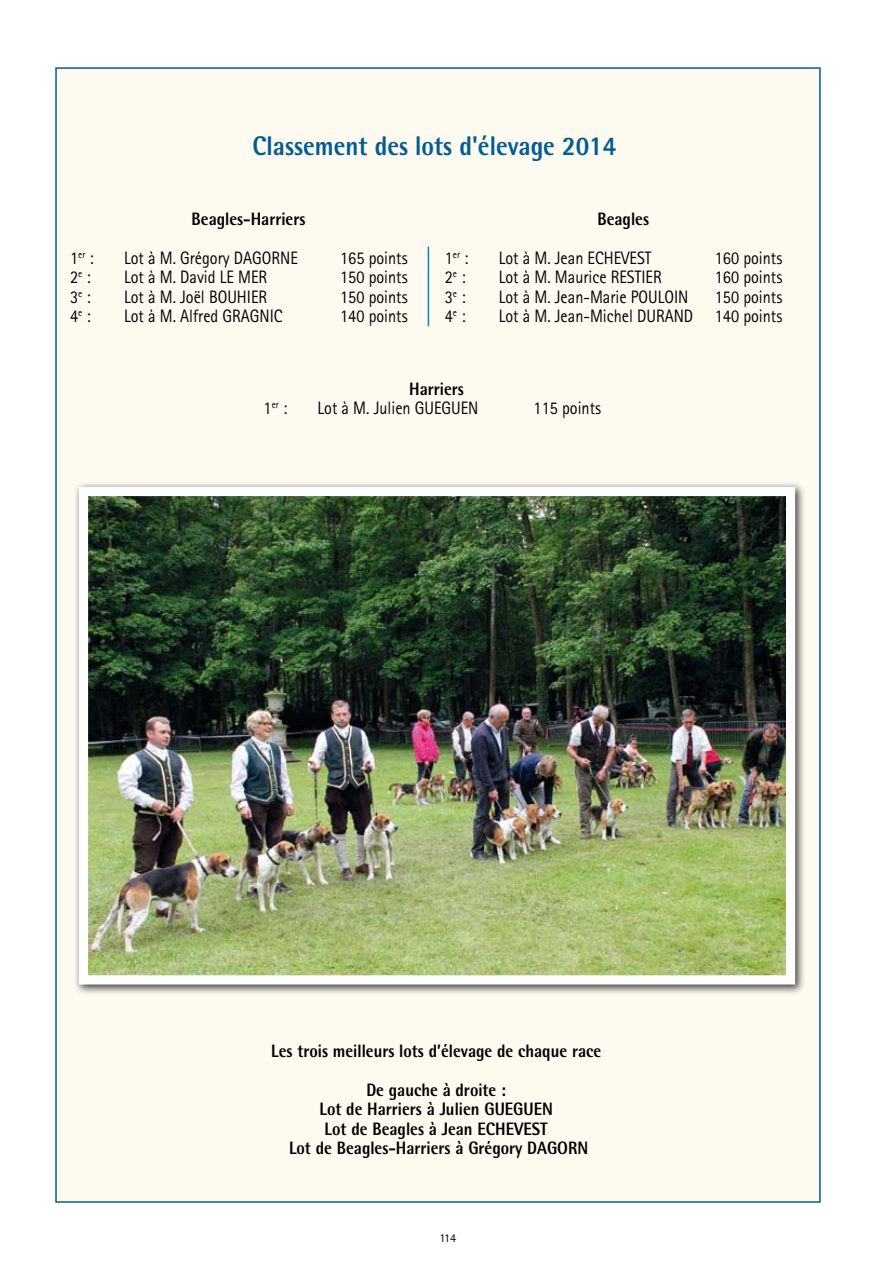
<style>
.page{position:relative;width:893px;height:1263px;background:#fff}
.page>*{position:absolute;margin:0;border:0;box-sizing:border-box;transform-origin:0 0}
.t1{font:800 27px "Rotis Semi Sans";color:#005d92;scale:.9 1}
.t2{font:18px "Rotis Sans Serif";color:#000;scale:.9 1}
.t3{font:800 18px/19.5px "Rotis Semi Sans";color:#000;text-align:center;scale:.9 1}
.t4{font:12px "Rotis Sans Serif";color:#000}
</style>
<div class="page">
<div style="left:55px;top:67px;width:766px;height:1136px;background:#fffaf0;border:2px solid #005f93"></div>
<div style="left:74px;top:482px;width:732px;height:514px;background:#000;opacity:.75"></div>
<img style="left:89px;top:497px;width:696px;height:477px">
<div style="left:79px;top:487px;width:716px;height:497px;border:9px solid #fff"></div>
<hr style="left:428px;top:247px;width:1px;height:79px;background:#0086ad">
<h1 class="t1" style="left:253px;top:129px;width:406px">Classement des lots d'élevage 2014</h1>
<p class="t3" style="left:192px;top:209px;width:128px">Beagles-Harriers</p>
<p class="t2" style="left:70px;top:247px;width:28px">1<sup>er</sup> :</p>
<p class="t2" style="left:124px;top:247px;width:194px">Lot à M. Grégory DAGORNE</p>
<p class="t2" style="left:340px;top:247px;width:76px">165 points</p>
<p class="t2" style="left:70px;top:267px;width:24px">2<sup>e</sup> :</p>
<p class="t2" style="left:124px;top:267px;width:160px">Lot à M. David LE MER</p>
<p class="t2" style="left:340px;top:267px;width:76px">150 points</p>
<p class="t2" style="left:70px;top:286px;width:24px">3<sup>e</sup> :</p>
<p class="t2" style="left:124px;top:286px;width:160px">Lot à M. Joël BOUHIER</p>
<p class="t2" style="left:340px;top:286px;width:76px">150 points</p>
<p class="t2" style="left:70px;top:306px;width:24px">4<sup>e</sup> :</p>
<p class="t2" style="left:124px;top:306px;width:177px">Lot à M. Alfred GRAGNIC</p>
<p class="t2" style="left:340px;top:306px;width:76px">140 points</p>
<p class="t3" style="left:597px;top:208px;width:59px">Beagles</p>
<p class="t2" style="left:445px;top:247px;width:28px">1<sup>er</sup> :</p>
<p class="t2" style="left:499px;top:247px;width:171px">Lot à M. Jean ECHEVEST</p>
<p class="t2" style="left:715px;top:247px;width:76px">160 points</p>
<p class="t2" style="left:445px;top:267px;width:24px">2<sup>e</sup> :</p>
<p class="t2" style="left:499px;top:267px;width:182px">Lot à M. Maurice RESTIER</p>
<p class="t2" style="left:715px;top:267px;width:76px">160 points</p>
<p class="t2" style="left:445px;top:286px;width:24px">3<sup>e</sup> :</p>
<p class="t2" style="left:499px;top:286px;width:212px">Lot à M. Jean-Marie POULOIN</p>
<p class="t2" style="left:715px;top:286px;width:76px">150 points</p>
<p class="t2" style="left:445px;top:306px;width:24px">4<sup>e</sup> :</p>
<p class="t2" style="left:499px;top:306px;width:316px">Lot à M. Jean-Michel DURAND 140 points</p>
<p class="t3" style="left:409px;top:379px;width:62px">Harriers</p>
<p class="t2" style="left:264px;top:398px;width:28px">1<sup>er</sup> :</p>
<p class="t2" style="left:318px;top:398px;width:180px">Lot à M. Julien GUEGUEN</p>
<p class="t2" style="left:534px;top:398px;width:76px">115 points</p>
<p class="t3" style="left:271px;top:1031px;width:368px;line-height:39px">Les trois meilleurs lots d’élevage de chaque race<br>De gauche à droite :</p>
<p class="t3" style="left:289px;top:1099px;width:334px">Lot de Harriers à Julien GUEGUEN<br>Lot de Beagles à Jean ECHEVEST<br>Lot de Beagles-Harriers à Grégory DAGORN</p>
<p class="t4" style="left:440px;top:1231px;width:18px">114</p>
</div>
